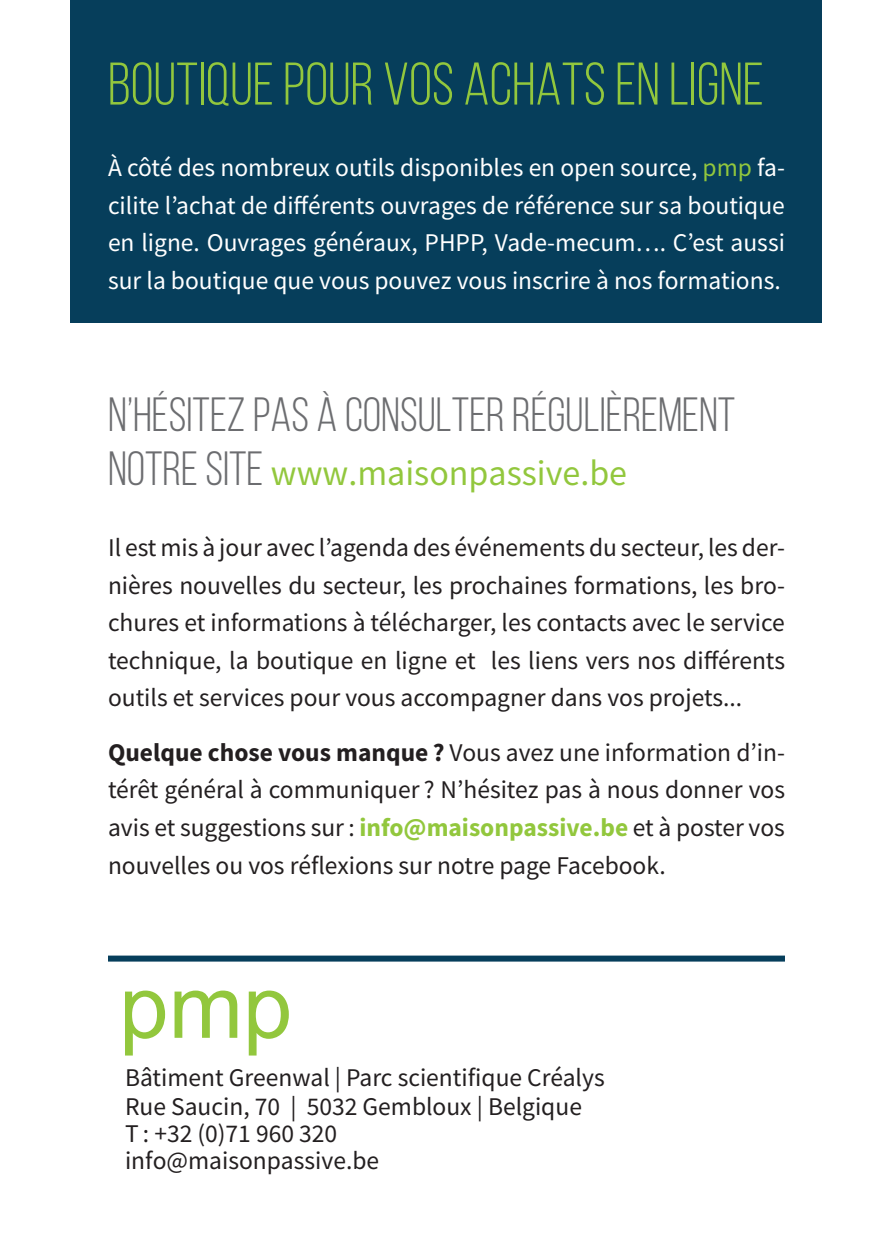
<style>
.page{position:relative;width:893px;height:1259px;background:#fff}
.page>*{position:absolute;margin:0;border:0;box-sizing:border-box;transform-origin:0 0}
.t1{font:60px "Bebas Neue";color:#92c73d}
.t2{font:48px "Bebas Neue";color:#6c6d70}
.t3{font:36px "Source Sans Pro";color:#92c73d}
.t4{font:25.5px/37.5px "Source Sans Pro";color:#231f20;text-align:justify}
.t5{font:25.5px/37.5px "Source Sans Pro";color:#fff;text-align:justify}
.s1{color:#92c73d}
.s2{font-family:"Bebas Neue";font-size:48px;color:#6c6d70}
.s3{font-weight:700}
.s4{font-weight:700;color:#92c73d}
</style>
<div class="page">
<div style="left:71px;top:0;width:751px;height:323px;background:#063e5b"></div>
<svg style="left:125px;top:990px;width:40px;height:65px"></svg>
<svg style="left:175px;top:990px;width:62px;height:47px"></svg>
<svg style="left:249px;top:990px;width:40px;height:65px"></svg>
<div style="left:108px;top:955px;width:677px;height:6px;background:#063e5b"></div>
<h1 class="t1" style="left:108px;top:52px;width:657px">BOUTIQUE POUR VOS ACHATS EN LIGNE</h1>
<p class="t5" style="left:108px;top:149px;width:678px">À côté des nombreux outils disponibles en open source, <span class="s1">pmp</span> fa&shy;cilite l’achat de différents ouvrages de référence sur sa boutique en ligne. Ouvrages généraux, PHPP, Vade-mecum…. C’est aussi sur la boutique que vous pouvez vous inscrire à nos formations.</p>
<h2 class="t2" style="left:108px;top:388px;width:629px">N’HÉSITEZ PAS À CONSULTER RÉGULIÈREMENT</h2>
<h3 class="t3" style="left:108px;top:450px;width:521px"><span class="s2">NOTRE SITE</span> www.maisonpassive.be</h3>
<p class="t4" style="left:108px;top:529px;width:678px">Il est mis à jour avec l’agenda des événements du secteur, les der&shy;nières nouvelles du secteur, les prochaines formations, les bro&shy;chures et informations à télécharger, les contacts avec le service technique, la boutique en ligne et les liens vers nos différents outils et services pour vous accompagner dans vos projets...</p>
<p class="t4" style="left:108px;top:733px;width:678px"><span class="s3">Quelque chose vous manque ?</span> Vous avez une information d’in&shy;térêt général à communiquer ? N’hésitez pas à nous donner vos avis et suggestions sur : <span class="s4">info@maisonpassive.be</span> et à poster vos nouvelles ou vos réflexions sur notre page Facebook.</p>
<p class="t4" style="left:125px;top:1064px;width:481px;line-height:27.6px;text-align:left">Bâtiment Greenwal | Parc scientifique Créalys<br>Rue Saucin, 70 | 5032 Gembloux | Belgique<br>T : +32 (0)71 960 320<br>info@maisonpassive.be</p>
</div>
